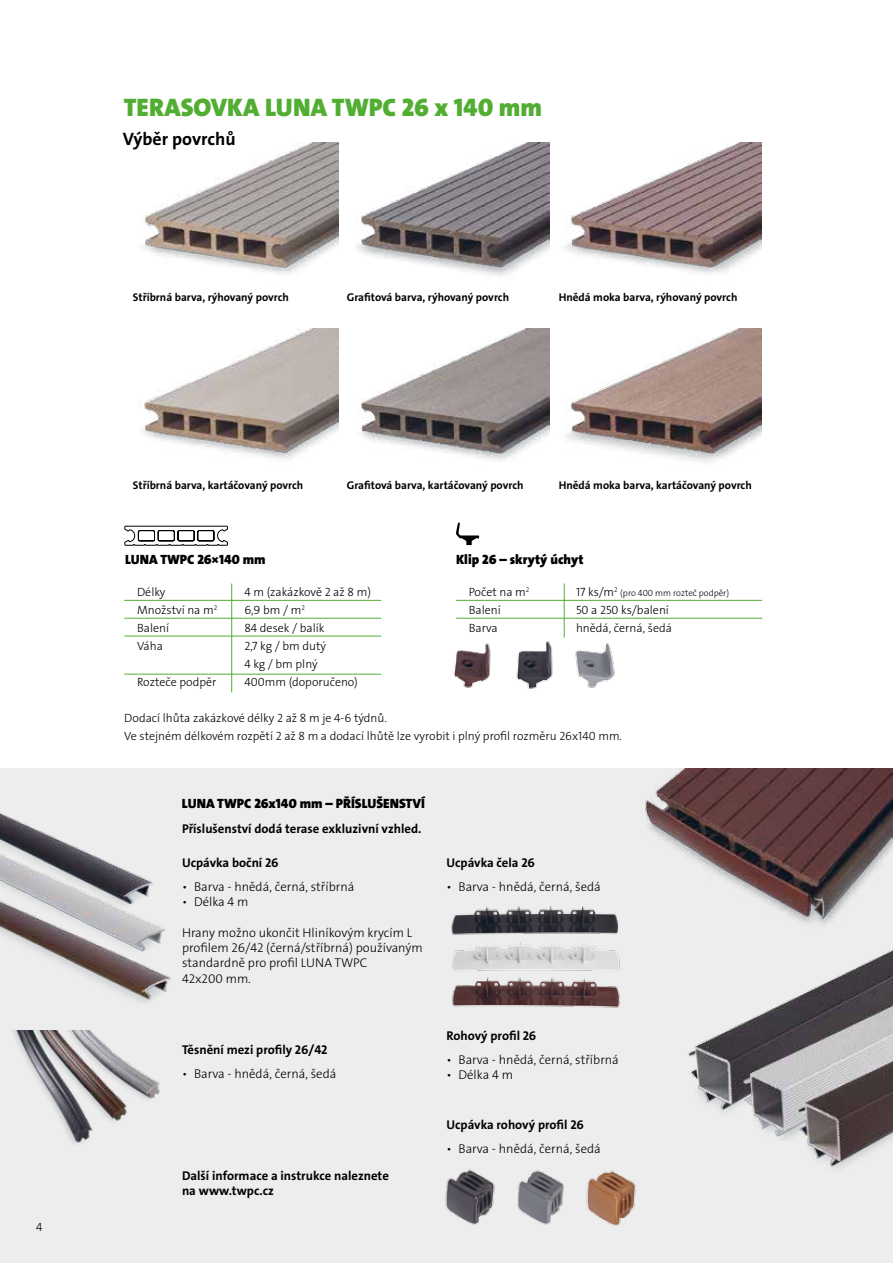
<style>
.page{position:relative;width:893px;height:1263px;background:#fff}
.page>*{position:absolute;margin:0;border:0;box-sizing:border-box;transform-origin:0 0}
.t1{font:25.5px "The Sans Veolia W9 Blk";color:#52ae32}
.t2{font:18px "The Sans Veolia W7 Bld";color:#000}
.t3{font:13.5px "The Sans Veolia W9 Blk";color:#000}
.t4{font:12.75px/15.3px "The Sans Veolia W3 Lig";color:#000}
.t5{font:12.75px/15.3px "The Sans Veolia W7 Bld";color:#000}
.t6{font:12px/18px "The Sans Veolia W3 Lig";color:#000}
.t7{font:11.25px "The Sans Veolia W7 Bld";color:#000}
.t8{font:9px "The Sans Veolia W3 Lig";color:#000}
.s1{font-size:12px}
</style>
<div class="page">
<div style="left:0;top:768px;width:893px;height:495px;background:#ededed"></div>
<img style="left:142px;top:142px;width:196px;height:132px">
<img style="left:356px;top:142px;width:194px;height:134px">
<img style="left:565px;top:142px;width:197px;height:131px">
<img style="left:139px;top:329px;width:199px;height:130px">
<img style="left:361px;top:329px;width:189px;height:132px">
<img style="left:565px;top:329px;width:197px;height:134px">
<img style="left:453px;top:636px;width:162px;height:53px">
<svg style="left:124px;top:525px;width:104px;height:21px"></svg>
<svg style="left:456px;top:522px;width:23px;height:23px"></svg>
<hr style="left:124px;top:600px;width:257px;height:1px;background:#52ae32">
<hr style="left:456px;top:600px;width:306px;height:1px;background:#52ae32">
<hr style="left:124px;top:618px;width:257px;height:1px;background:#52ae32">
<hr style="left:456px;top:618px;width:306px;height:1px;background:#52ae32">
<hr style="left:124px;top:636px;width:257px;height:1px;background:#52ae32">
<hr style="left:124px;top:674px;width:257px;height:1px;background:#52ae32">
<hr style="left:231px;top:583px;width:1px;height:109px;background:#52ae32">
<hr style="left:564px;top:583px;width:1px;height:54px;background:#52ae32">
<img style="left:0;top:812px;width:171px;height:190px">
<img style="left:13px;top:1031px;width:147px;height:113px">
<img style="left:645px;top:768px;width:248px;height:156px">
<img style="left:451px;top:906px;width:168px;height:29px">
<img style="left:452px;top:942px;width:168px;height:66px">
<img style="left:688px;top:949px;width:205px;height:219px">
<img style="left:445px;top:1169px;width:191px;height:57px">
<p class="t6" style="left:36px;top:1218px;width:8px">4</p>
<h1 class="t1" style="left:124px;top:90px;width:420px">TERASOVKA LUNA TWPC 26 x 140 mm</h1>
<h2 class="t2" style="left:123px;top:127px;width:114px">Výběr povrchů</h2>
<p class="t7" style="left:133px;top:290px;width:158px">Stříbrná barva, rýhovaný povrch</p>
<p class="t7" style="left:347px;top:290px;width:164px">Grafitová barva, rýhovaný povrch</p>
<p class="t7" style="left:559px;top:290px;width:180px">Hnědá moka barva, rýhovaný povrch</p>
<p class="t7" style="left:133px;top:478px;width:172px">Stříbrná barva, kartáčovaný povrch</p>
<p class="t7" style="left:347px;top:478px;width:178px">Grafitová barva, kartáčovaný povrch</p>
<p class="t7" style="left:559px;top:478px;width:195px">Hnědá moka barva, kartáčovaný povrch</p>
<p class="t3" style="left:125px;top:550px;width:142px">LUNA TWPC 26×140 mm</p>
<p class="t3" style="left:456px;top:550px;width:129px">Klip 26 – skrytý úchyt</p>
<p class="t6" style="left:137px;top:583px;width:30px">Délky</p>
<p class="t6" style="left:244px;top:583px;width:128px">4 m (zakázkově 2 až 8 m)</p>
<p class="t6" style="left:137px;top:601px;width:82px">Množství na m<sup>2</sup></p>
<p class="t6" style="left:244px;top:601px;width:62px">6,9 bm / m<sup>2</sup></p>
<p class="t6" style="left:137px;top:619px;width:34px">Balení</p>
<p class="t6" style="left:244px;top:619px;width:82px">84 desek / balík</p>
<p class="t6" style="left:137px;top:637px;width:27px">Váha</p>
<p class="t6" style="left:244px;top:637px;width:83px">2,7 kg / bm dutý<br>4 kg / bm plný</p>
<p class="t6" style="left:137px;top:673px;width:81px">Rozteče podpěr</p>
<p class="t6" style="left:244px;top:673px;width:115px">400mm (doporučeno)</p>
<p class="t6" style="left:124px;top:709px;width:499px">Dodací lhůta zakázkové délky 2 až 8 m je 4-6 týdnů.<br>Ve stejném délkovém rozpětí 2 až 8 m a dodací lhůtě lze vyrobit i plný profil rozměru 26x140 mm.</p>
<p class="t6" style="left:469px;top:583px;width:62px">Počet na m<sup>2</sup></p>
<p class="t8" style="left:576px;top:587px;width:155px"><span class="s1">17 ks/m</span><sup>2</sup> (pro 400 mm rozteč podpěr)</p>
<p class="t6" style="left:469px;top:601px;width:34px">Balení</p>
<p class="t6" style="left:576px;top:601px;width:94px">50 a 250 ks/balení</p>
<p class="t6" style="left:469px;top:619px;width:30px">Barva</p>
<p class="t6" style="left:576px;top:619px;width:97px">hnědá, černá, šedá</p>
<p class="t3" style="left:182px;top:795px;width:244px">LUNA TWPC 26x140 mm – PŘÍSLUŠENSTVÍ</p>
<p class="t5" style="left:182px;top:821px;width:241px">Příslušenství dodá terase exkluzivní vzhled.</p>
<p class="t5" style="left:182px;top:855px;width:98px">Ucpávka boční 26</p>
<p class="t4" style="left:182px;top:879px;width:174px">• Barva - hnědá, černá, stříbrná</p>
<p class="t4" style="left:182px;top:894px;width:68px">• Délka 4 m</p>
<p class="t4" style="left:182px;top:925px;width:242px">Hrany možno ukončit Hliníkovým krycím L profilem 26/42 (černá/stříbrná) používaným standardně pro profil LUNA TWPC<br>42x200 mm.</p>
<p class="t5" style="left:182px;top:1042px;width:147px">Těsnění mezi profily 26/42</p>
<p class="t4" style="left:182px;top:1066px;width:156px">• Barva - hnědá, černá, šedá</p>
<p class="t5" style="left:182px;top:1168px;width:208px">Další informace a instrukce naleznete na www.twpc.cz</p>
<p class="t5" style="left:446px;top:855px;width:90px">Ucpávka čela 26</p>
<p class="t4" style="left:446px;top:879px;width:156px">• Barva - hnědá, černá, šedá</p>
<p class="t5" style="left:446px;top:1028px;width:91px">Rohový profil 26</p>
<p class="t4" style="left:446px;top:1052px;width:174px">• Barva - hnědá, černá, stříbrná</p>
<p class="t4" style="left:446px;top:1067px;width:68px">• Délka 4 m</p>
<p class="t5" style="left:446px;top:1117px;width:139px">Ucpávka rohový profil 26</p>
<p class="t4" style="left:446px;top:1141px;width:156px">• Barva - hnědá, černá, šedá</p>
</div>
